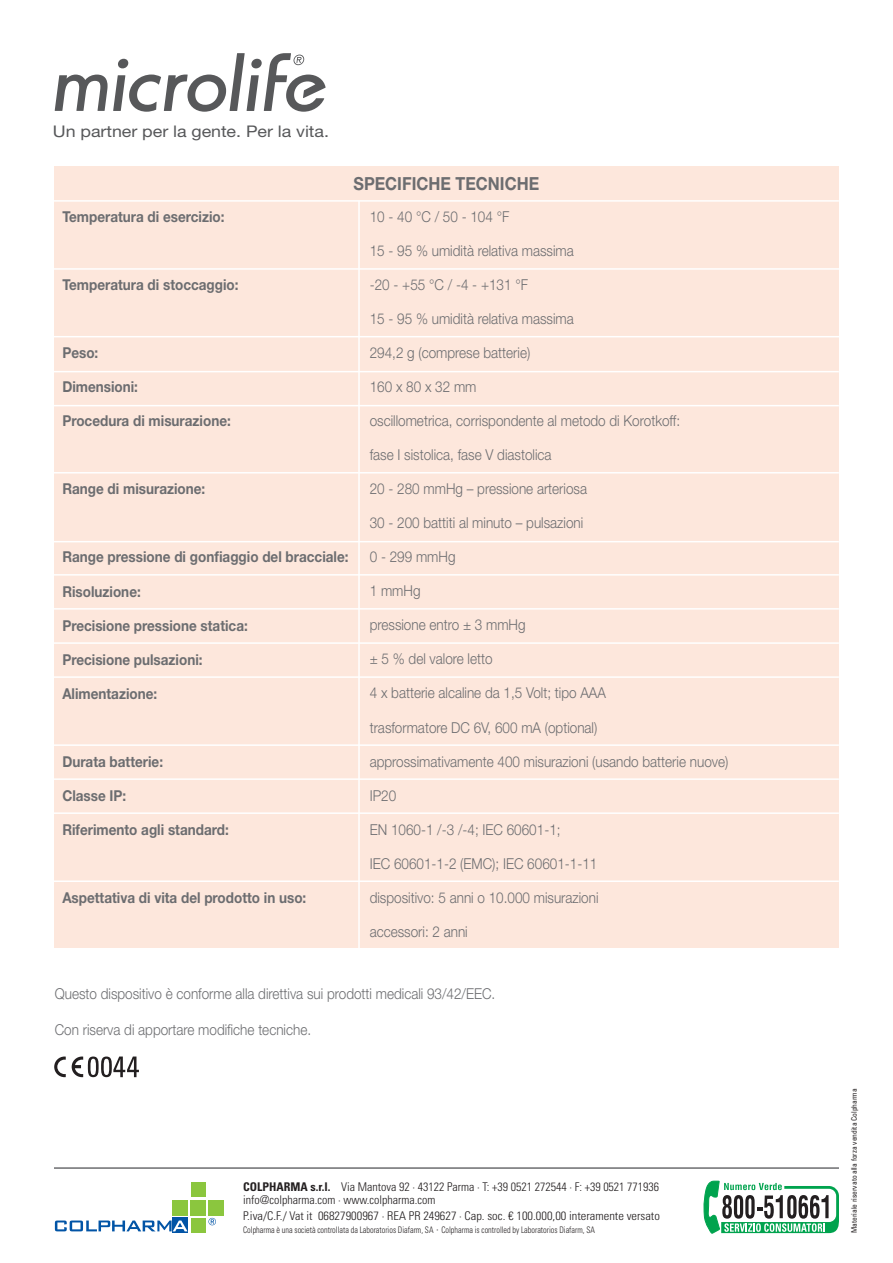
<style>
.page{position:relative;width:893px;height:1263px;background:#fff}
.page>*{position:absolute;margin:0;border:0;box-sizing:border-box;transform-origin:0 0}
.t1{font:700 18px "Helvetica Neue LT Std";color:#6c6d70;scale:.9 1}
.t2{font:16.05px "Helvetica Neue LT Std";letter-spacing:-.005em;color:#57585a;scale:1.11 1}
.t3{font:300 15px "Helvetica Neue LT Std";color:#6c6d70;scale:.9 1}
.t4{font:700 15px "Helvetica Neue LT Std";color:#6c6d70;scale:.9 1}
.t5{font:300 condensed 12px/12.8px "Univers LT Std";color:#231f20}
.t6{font:300 condensed 12px "Univers LT Std";color:#231f20;scale:1.04 1}
.t7{font:300 condensed 9px "Univers LT Std";color:#231f20;scale:.9 1}
.t8{font:condensed 7.5px "Univers LT Std";color:#231f20}
.s1{font-weight:700}
.s2{font-size:12px}
</style>
<div class="page">
<svg style="left:704px;top:1180px;width:135px;height:54px"></svg>
<svg style="left:172px;top:1218px;width:16px;height:15px"></svg>
<div style="left:172px;top:1200px;width:16px;height:15px;background:#8bc63e"></div>
<div style="left:190px;top:1200px;width:16px;height:15px;background:#8bc63e"></div>
<div style="left:208px;top:1200px;width:16px;height:15px;background:#8bc63e"></div>
<div style="left:191px;top:1182px;width:15px;height:15px;background:#8bc63e"></div>
<div style="left:191px;top:1218px;width:15px;height:15px;background:#8bc63e"></div>
<svg style="left:55px;top:1220px;width:133px;height:11px"></svg>
<svg style="left:208px;top:1218px;width:8px;height:7px"></svg>
<hr style="left:54px;top:1167px;width:785px;height:2px;background:#6c6d70">
<svg style="left:55px;top:53px;width:271px;height:59px"></svg>
<div style="left:54px;top:166px;width:785px;height:781px;background:#fde7dc"></div>
<hr style="left:54px;top:268px;width:785px;height:2px;background:#fff">
<hr style="left:54px;top:336px;width:786px;height:1px;background:#fff">
<hr style="left:54px;top:371px;width:785px;height:1px;background:#fff">
<hr style="left:54px;top:405px;width:785px;height:1px;background:#fff">
<hr style="left:54px;top:472px;width:785px;height:1px;background:#fff">
<hr style="left:54px;top:200px;width:785px;height:2px;background:#fff">
<hr style="left:54px;top:744px;width:785px;height:2px;background:#fff">
<hr style="left:54px;top:608px;width:785px;height:2px;background:#fff">
<hr style="left:54px;top:541px;width:785px;height:1px;background:#fff">
<hr style="left:54px;top:778px;width:785px;height:2px;background:#fff">
<hr style="left:54px;top:880px;width:785px;height:2px;background:#fff">
<hr style="left:54px;top:812px;width:785px;height:2px;background:#fff">
<svg style="left:54px;top:1056px;width:12px;height:21px"></svg>
<svg style="left:72px;top:1056px;width:67px;height:21px"></svg>
<hr style="left:54px;top:676px;width:785px;height:2px;background:#fff">
<hr style="left:358px;top:201px;width:2px;height:870px;background:#fff">
<hr style="left:54px;top:574px;width:785px;height:2px;background:#fff">
<hr style="left:54px;top:642px;width:785px;height:2px;background:#fff">
<p class="t2" style="left:53px;top:122px;width:250px">Un partner per la gente. Per la vita.</p>
<p class="t1" style="left:353px;top:172px;width:208px">SPECIFICHE TECNICHE</p>
<p class="t3" style="left:370px;top:207px;width:157px">10 - 40 °C / 50 - 104 °F</p>
<p class="t3" style="left:370px;top:241px;width:228px">15 - 95 % umidità relativa massima</p>
<p class="t3" style="left:370px;top:275px;width:177px">-20 - +55 °C / -4 - +131 °F</p>
<p class="t3" style="left:370px;top:309px;width:228px">15 - 95 % umidità relativa massima</p>
<p class="t3" style="left:370px;top:343px;width:180px">294,2 g (comprese batterie)</p>
<p class="t3" style="left:370px;top:377px;width:120px">160 x 80 x 32 mm</p>
<p class="t3" style="left:370px;top:411px;width:346px">oscillometrica, corrispondente al metodo di Korotkoff:</p>
<p class="t3" style="left:370px;top:446px;width:203px">fase I sistolica, fase V diastolica</p>
<p class="t3" style="left:370px;top:480px;width:243px">20 - 280 mmHg – pressione arteriosa</p>
<p class="t3" style="left:370px;top:514px;width:239px">30 - 200 battiti al minuto – pulsazioni</p>
<p class="t3" style="left:370px;top:548px;width:97px">0 - 299 mmHg</p>
<p class="t3" style="left:370px;top:582px;width:58px">1 mmHg</p>
<p class="t3" style="left:370px;top:616px;width:175px">pressione entro ± 3 mmHg</p>
<p class="t3" style="left:370px;top:650px;width:138px">± 5 % del valore letto</p>
<p class="t3" style="left:370px;top:684px;width:264px">4 x batterie alcaline da 1,5 Volt; tipo AAA</p>
<p class="t3" style="left:370px;top:718px;width:254px">trasformatore DC 6V, 600 mA (optional)</p>
<p class="t3" style="left:370px;top:752px;width:400px">approssimativamente 400 misurazioni (usando batterie nuove)</p>
<p class="t3" style="left:370px;top:786px;width:31px">IP20</p>
<p class="t3" style="left:370px;top:820px;width:214px">EN 1060-1 /-3 /-4; IEC 60601-1;</p>
<p class="t3" style="left:370px;top:854px;width:254px">IEC 60601-1-2 (EMC); IEC 60601-1-11</p>
<p class="t3" style="left:370px;top:888px;width:256px">dispositivo: 5 anni o 10.000 misurazioni</p>
<p class="t3" style="left:370px;top:922px;width:110px">accessori: 2 anni</p>
<p class="t4" style="left:62px;top:207px;width:182px">Temperatura di esercizio:</p>
<p class="t4" style="left:62px;top:275px;width:197px">Temperatura di stoccaggio:</p>
<p class="t4" style="left:62px;top:343px;width:42px">Peso:</p>
<p class="t4" style="left:62px;top:378px;width:86px">Dimensioni:</p>
<p class="t4" style="left:62px;top:412px;width:189px">Procedura di misurazione:</p>
<p class="t4" style="left:62px;top:480px;width:160px">Range di misurazione:</p>
<p class="t4" style="left:62px;top:548px;width:319px">Range pressione di gonfiaggio del bracciale:</p>
<p class="t4" style="left:62px;top:582px;width:89px">Risoluzione:</p>
<p class="t4" style="left:62px;top:616px;width:208px">Precisione pressione statica:</p>
<p class="t4" style="left:62px;top:650px;width:157px">Precisione pulsazioni:</p>
<p class="t4" style="left:62px;top:684px;width:107px">Alimentazione:</p>
<p class="t4" style="left:62px;top:752px;width:113px">Durata batterie:</p>
<p class="t4" style="left:62px;top:786px;width:73px">Classe IP:</p>
<p class="t4" style="left:62px;top:820px;width:186px">Riferimento agli standard:</p>
<p class="t4" style="left:62px;top:888px;width:273px">Aspettativa di vita del prodotto in uso:</p>
<p class="t3" style="left:55px;top:984px;width:491px">Questo dispositivo è conforme alla direttiva sui prodotti medicali 93/42/EEC.</p>
<p class="t3" style="left:55px;top:1020px;width:286px">Con riserva di apportare modifiche tecniche.</p>
<p class="t5" style="left:243px;top:1180px;width:417px"><span class="s1">COLPHARMA s.r.l.</span> Via Mantova 92 · 43122 Parma · T: +39 0521 272544 · F: +39 0521 771936 info@colpharma.com · www.colpharma.com</p>
<p class="t6" style="left:243px;top:1208px;width:402px">P.iva/C.F./ Vat it 06827900967 · REA PR 249627 · Cap. soc. € 100.000,00 interamente versato</p>
<p class="t7" style="left:243px;top:1224px;width:392px">Colpharma è una società controllata da Laboratorios Diafarm, SA <span class="s2">·</span> Colpharma is controlled by Laboratorios Diafarm, SA</p>
<p class="t8" style="left:849px;top:1233px;width:146px;rotate:-90deg">Materiale riservato alla forza vendita Colpharma</p>
</div>
